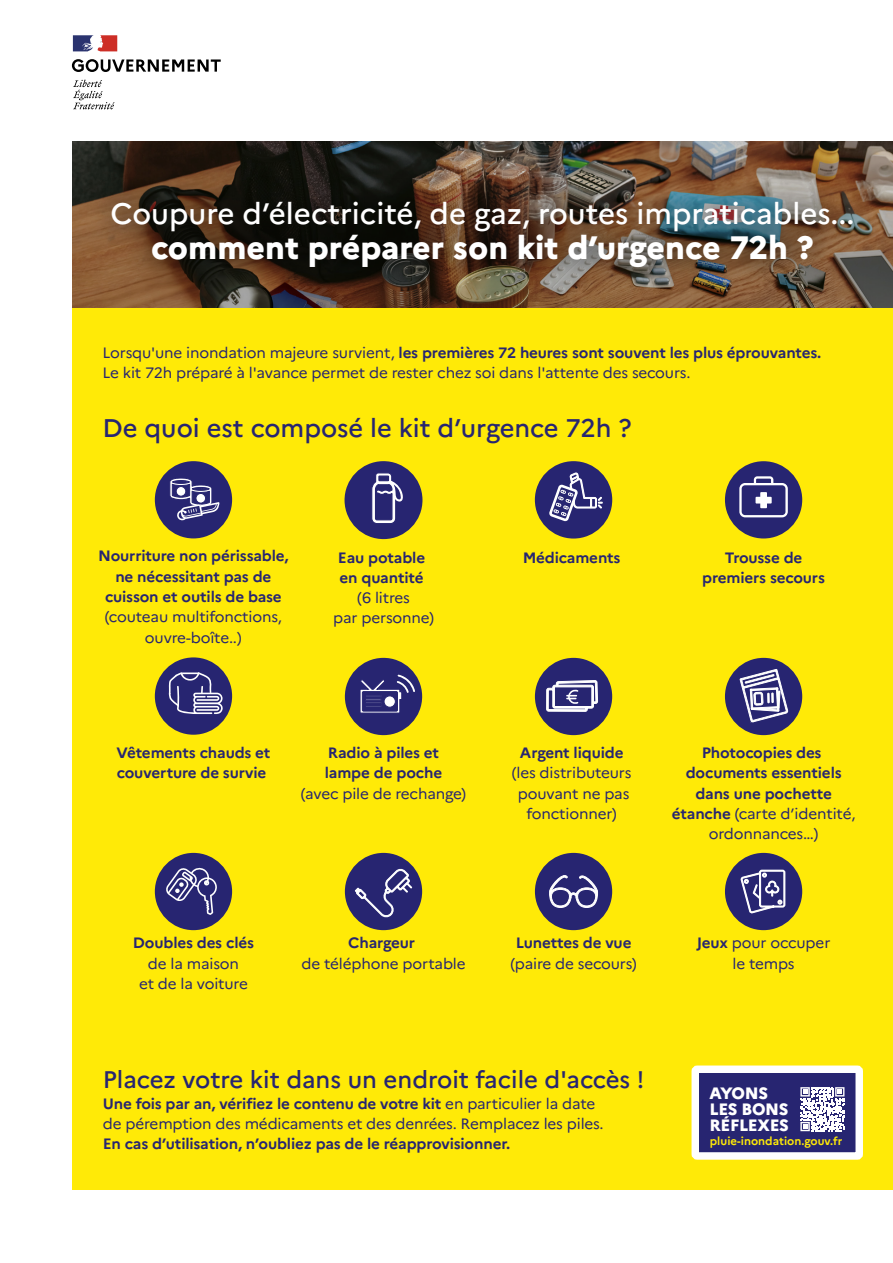
<style>
.page{position:relative;width:893px;height:1263px;background:#fff}
.page>*{position:absolute;margin:0;border:0;box-sizing:border-box;transform-origin:0 0}
.t1{font:800 32.4px "Marianne";color:#fff}
.t2{font:500 29.55px "Marianne";color:#fff}
.t3{font:500 25.5px "Marianne";color:#272571}
.t4{font:500 24px "Marianne";color:#272571}
.t5{font:800 16.5px/16px "Marianne";letter-spacing:-.02em;color:#fff}
.t6{font:15px/20.2px "Marianne";letter-spacing:-.01em;color:#272571;text-align:center}
.t7{font:700 15px/20.2px "Marianne";letter-spacing:-.01em;color:#272571}
.t8{font:700 11.4px "Marianne";color:#ffea07}
.s1{font-weight:700}
.s2{font-weight:400}
</style>
<div class="page">
<div style="left:73px;top:214px;width:820px;height:975px;background:#ffea07"></div>
<img style="left:73px;top:142px;width:820px;height:165px">
<img style="left:76px;top:165px;width:813px;height:137px">
<div style="left:725px;top:461px;width:77px;height:77px;background:#272571;border-radius:50%"></div>
<div style="left:155px;top:461px;width:77px;height:77px;background:#272571;border-radius:50%"></div>
<div style="left:155px;top:657px;width:77px;height:78px;background:#272571;border-radius:50%"></div>
<div style="left:725px;top:658px;width:77px;height:77px;background:#272571;border-radius:50%"></div>
<div style="left:535px;top:658px;width:77px;height:77px;background:#272571;border-radius:50%"></div>
<div style="left:535px;top:461px;width:77px;height:77px;background:#272571;border-radius:50%"></div>
<div style="left:155px;top:853px;width:77px;height:77px;background:#272571;border-radius:50%"></div>
<div style="left:344px;top:461px;width:79px;height:78px;background:#272571;border-radius:50%"></div>
<div style="left:344px;top:657px;width:78px;height:78px;background:#272571;border-radius:50%"></div>
<svg style="left:72px;top:59px;width:149px;height:13px"></svg>
<svg style="left:73px;top:80px;width:42px;height:29px"></svg>
<svg style="left:73px;top:35px;width:44px;height:16px"></svg>
<div style="left:535px;top:853px;width:77px;height:77px;background:#272571;border-radius:50%"></div>
<div style="left:345px;top:853px;width:77px;height:77px;background:#272571;border-radius:50%"></div>
<div style="left:725px;top:853px;width:77px;height:77px;background:#272571;border-radius:50%"></div>
<div style="left:695px;top:1069px;width:164px;height:87px;background:#272571;border-radius:2px"></div>
<div style="left:691px;top:1065px;width:172px;height:95px;border:7px solid #fff;border-radius:2px"></div>
<svg style="left:800px;top:1087px;width:44px;height:44px"></svg>
<svg style="left:170px;top:478px;width:50px;height:43px"></svg>
<svg style="left:372px;top:473px;width:31px;height:50px"></svg>
<svg style="left:548px;top:468px;width:55px;height:54px"></svg>
<svg style="left:739px;top:476px;width:49px;height:41px"></svg>
<svg style="left:360px;top:672px;width:58px;height:41px"></svg>
<div style="left:384px;top:696px;width:11px;height:11px;background:#fff;border-radius:50%"></div>
<div style="left:384px;top:696px;width:12px;height:11px;border:1px solid #272571;border-radius:50%"></div>
<svg style="left:169px;top:672px;width:54px;height:42px"></svg>
<svg style="left:166px;top:867px;width:51px;height:48px"></svg>
<svg style="left:354px;top:868px;width:59px;height:50px"></svg>
<svg style="left:549px;top:875px;width:49px;height:33px"></svg>
<svg style="left:741px;top:869px;width:45px;height:44px"></svg>
<svg style="left:740px;top:657px;width:48px;height:79px"></svg>
<svg style="left:546px;top:657px;width:52px;height:200px"></svg>
<h2 class="t2" style="left:111px;top:196px;width:745px">Coupure d’électricité, de gaz, routes impraticables...</h2>
<h1 class="t1" style="left:151px;top:228px;width:664px">comment préparer son kit d’urgence 72h ?</h1>
<p class="t6" style="left:102px;top:342px;width:720px;text-align:left">Lorsqu'une inondation majeure survient, <span class="s1">les premières 72 heures sont souvent les plus éprouvantes.<br></span>Le kit 72h préparé à l'avance permet de rester chez soi dans l'attente des secours.</p>
<h3 class="t3" style="left:102px;top:413px;width:531px">De quoi est composé le kit d’urgence 72h ?</h3>
<p class="t7" style="left:98px;top:546px;width:192px;text-align:center">Nourriture non périssable, ne nécessitant pas de cuisson et outils de base</p>
<p class="t6" style="left:105px;top:607px;width:178px">(couteau multifonctions, ouvre-boîte..)</p>
<p class="t7" style="left:338px;top:547px;width:89px">Eau potable en quantité</p>
<p class="t6" style="left:333px;top:587px;width:102px">(6 litres<br>par personne)</p>
<p class="t7" style="left:523px;top:547px;width:99px">Médicaments</p>
<p class="t7" style="left:702px;top:547px;width:124px;text-align:center">Trousse de premiers secours</p>
<p class="t7" style="left:117px;top:742px;width:155px">Vêtements chauds et couverture de survie</p>
<p class="t7" style="left:325px;top:743px;width:119px">Radio à piles et lampe de poche</p>
<p class="t6" style="left:301px;top:783px;width:167px">(avec pile de rechange)</p>
<p class="t7" style="left:520px;top:743px;width:105px">Argent liquide</p>
<p class="t6" style="left:512px;top:763px;width:121px">(les distributeurs pouvant ne pas fonctionner)</p>
<p class="t7" style="left:672px;top:743px;width:185px;text-align:center">Photocopies des documents essentiels dans une pochette étanche <span class="s2">(carte d’identité, ordonnances…)</span></p>
<p class="t7" style="left:133px;top:933px;width:123px">Doubles des clés</p>
<p class="t6" style="left:139px;top:953px;width:110px">de la maison et de la voiture</p>
<p class="t7" style="left:348px;top:933px;width:68px">Chargeur</p>
<p class="t6" style="left:301px;top:953px;width:166px">de téléphone portable</p>
<p class="t7" style="left:516px;top:933px;width:117px">Lunettes de vue</p>
<p class="t6" style="left:510px;top:953px;width:128px">(paire de secours)</p>
<h3 class="t4" style="left:103px;top:1065px;width:543px">Placez votre kit dans un endroit facile d'accès !</h3>
<p class="t6" style="left:103px;top:1093px;width:502px;text-align:left"><span class="s1">Une fois par an, vérifiez le contenu de votre kit</span> en particulier la date de péremption des médicaments et des denrées. Remplacez les piles.</p>
<p class="t7" style="left:103px;top:1133px;width:409px">En cas d’utilisation, n’oubliez pas de le réapprovisionner.</p>
<p class="t6" style="left:697px;top:933px;width:135px"><span class="s1">Jeux</span> pour occuper le temps</p>
<p class="t5" style="left:710px;top:1085px;width:81px">AYONS<br>LES BONS<br>RÉFLEXES</p>
<p class="t8" style="left:710px;top:1134px;width:134px">pluie-inondation.gouv.fr</p>
</div>
